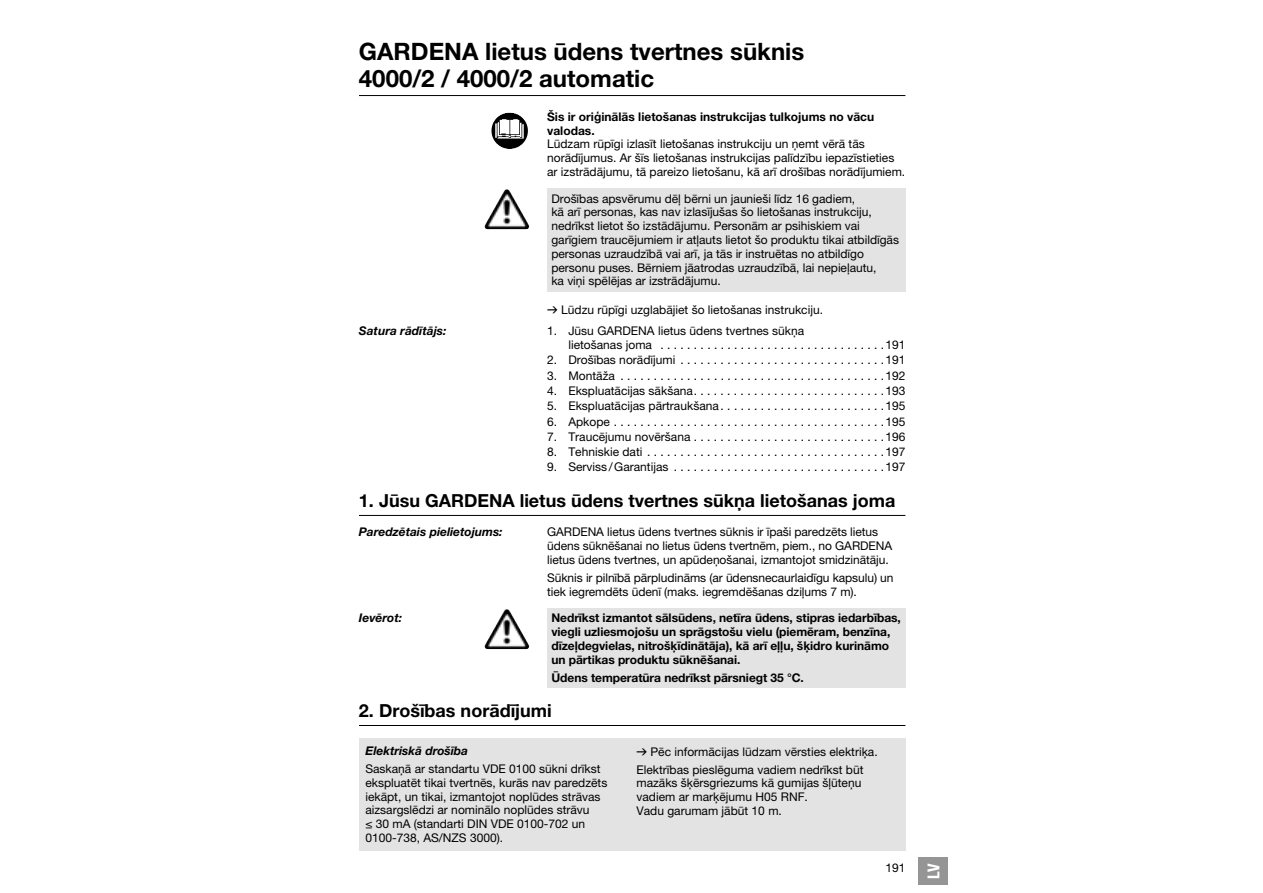
<style>
.page{position:relative;width:1263px;height:893px;background:#fff}
.page>*{position:absolute;margin:0;border:0;box-sizing:border-box;transform-origin:0 0}
.t1{font:700 24px/27px "GARDENA Pro";color:#000}
.t2{font:700 18px "GARDENA Pro";color:#000}
.t3{font:16.5px "GARDENA Pro Bo Cond";color:#fff}
.t4{font:12px/13.8px "GARDENA Pro";color:#000}
.t5{font:700 12px/13.8px "GARDENA Pro";letter-spacing:-.005em;color:#000}
.t6{font:italic 700 12px "GARDENA Pro";color:#000}
.s1{font-family:"Formdruck"}
</style>
<div class="page">
<div style="left:547px;top:189px;width:358px;height:103px;background:#e3e3e3"></div>
<hr style="left:359px;top:95px;width:546px;height:1px;background:#000">
<svg style="left:514px;top:144px;width:8px;height:4px"></svg>
<img style="left:506px;top:189px;width:11px;height:16px">
<div style="left:547px;top:609px;width:358px;height:79px;background:#e3e3e3"></div>
<hr style="left:359px;top:515px;width:546px;height:1px;background:#000">
<img style="left:506px;top:609px;width:11px;height:16px">
<hr style="left:359px;top:725px;width:546px;height:1px;background:#000">
<div style="left:359px;top:738px;width:546px;height:112px;background:#e3e3e3"></div>
<div style="left:918px;top:858px;width:30px;height:27px;background:#959595"></div>
<h1 class="t1" style="left:359px;top:41px;width:447px">GARDENA lietus ūdens tvertnes sūknis<br>4000/2 / 4000/2 automatic</h1>
<p class="t5" style="left:547px;top:111px;width:329px">Šis ir oriģinālās lietošanas instrukcijas tulkojums no vācu valodas.</p>
<p class="t4" style="left:547px;top:139px;width:360px">Lūdzam rūpīgi izlasīt lietošanas instrukciju un ņemt vērā tās norādījumus. Ar šīs lietošanas instrukcijas palīdzību iepazīstieties ar izstrādājumu, tā pareizo lietošanu, kā arī drošības norādījumiem.</p>
<p class="t4" style="left:551px;top:193px;width:349px">Drošības apsvērumu dēļ bērni un jaunieši līdz 16 gadiem,<br>kā arī personas, kas nav izlasījušas šo lietošanas instrukciju, nedrīkst lietot šo izstādājumu. Personām ar psihiskiem vai garīgiem traucējumiem ir atļauts lietot šo produktu tikai atbildīgās personas uzraudzībā vai arī, ja tās ir instruētas no atbildīgo personu puses. Bērniem jāatrodas uzraudzībā, lai nepieļautu,<br>ka viņi spēlējas ar izstrādājumu.</p>
<p class="t4" style="left:547px;top:304px;width:277px"><span class="s1">v</span> Lūdzu rūpīgi uzglabājiet šo lietošanas instrukciju.</p>
<p class="t6" style="left:359px;top:326px;width:89px">Satura rādītājs:</p>
<p class="t4" style="left:568px;top:326px;width:339px;text-indent:-21px">1. Jūsu GARDENA lietus ūdens tvertnes sūkņa<br>lietošanas joma . . . . . . . . . . . . . . . . . . . . . . . . . . . . . . . . . .191</p>
<p class="t4" style="left:547px;top:355px;width:360px">2. Drošības norādījumi . . . . . . . . . . . . . . . . . . . . . . . . . . . . . . .191</p>
<p class="t4" style="left:547px;top:370px;width:360px">3. Montāža . . . . . . . . . . . . . . . . . . . . . . . . . . . . . . . . . . . . . . . .192</p>
<p class="t4" style="left:547px;top:385px;width:360px">4. Ekspluatācijas sākšana . . . . . . . . . . . . . . . . . . . . . . . . . . . . .193</p>
<p class="t4" style="left:547px;top:401px;width:360px">5. Ekspluatācijas pārtraukšana . . . . . . . . . . . . . . . . . . . . . . . . .195</p>
<p class="t4" style="left:547px;top:416px;width:360px">6. Apkope . . . . . . . . . . . . . . . . . . . . . . . . . . . . . . . . . . . . . . . . .195</p>
<p class="t4" style="left:547px;top:431px;width:360px">7. Traucējumu novēršana . . . . . . . . . . . . . . . . . . . . . . . . . . . . .196</p>
<p class="t4" style="left:547px;top:446px;width:360px">8. Tehniskie dati . . . . . . . . . . . . . . . . . . . . . . . . . . . . . . . . . . . .197</p>
<p class="t4" style="left:547px;top:462px;width:360px">9. Serviss / Garantijas . . . . . . . . . . . . . . . . . . . . . . . . . . . . . . . .197</p>
<h2 class="t2" style="left:359px;top:494px;width:538px">1. Jūsu GARDENA lietus ūdens tvertnes sūkņa lietošanas joma</h2>
<p class="t6" style="left:359px;top:528px;width:145px">Paredzētais pielietojums:</p>
<p class="t4" style="left:547px;top:527px;width:346px">GARDENA lietus ūdens tvertnes sūknis ir īpaši paredzēts lietus ūdens sūknēšanai no lietus ūdens tvertnēm, piem., no GARDENA lietus ūdens tvertnes, un apūdeņošanai, izmantojot smidzinātāju.</p>
<p class="t4" style="left:547px;top:572px;width:348px">Sūknis ir pilnībā pārpludināms (ar ūdensnecaurlaidīgu kapsulu) un tiek iegremdēts ūdenī (maks. iegremdēšanas dziļums 7 m).</p>
<p class="t6" style="left:359px;top:614px;width:45px">Ievērot:</p>
<p class="t5" style="left:551px;top:613px;width:351px">Nedrīkst izmantot sālsūdens, netīra ūdens, stipras iedarbības, viegli uzliesmojošu un sprāgstošu vielu (piemēram, benzīna, dīzeļdegvielas, nitrošķīdinātāja), kā arī eļļu, šķidro kurināmo un pārtikas produktu sūknēšanai.</p>
<p class="t5" style="left:551px;top:672px;width:254px">Ūdens temperatūra nedrīkst pārsniegt 35 °C.</p>
<h2 class="t2" style="left:359px;top:704px;width:194px">2. Drošības norādījumi</h2>
<p class="t6" style="left:365px;top:746px;width:104px">Elektriskā drošība</p>
<p class="t4" style="left:365px;top:763px;width:244px">Saskaņā ar standartu VDE 0100 sūkni drīkst ekspluatēt tikai tvertnēs, kurās nav paredzēts iekāpt, un tikai, izmantojot noplūdes strāvas aizsargslēdzi ar nominālo noplūdes strāvu<br>≤ 30 mA (standarti DIN VDE 0100-702 un 0100-738, AS/NZS 3000).</p>
<p class="t4" style="left:636px;top:744px;width:243px;line-height:18px"><span class="s1">v</span> Pēc informācijas lūdzam vērsties elektriķa.<br>Elektrības pieslēguma vadiem nedrīkst būt</p>
<p class="t4" style="left:636px;top:778px;width:226px">mazāks šķērsgriezums kā gumijas šļūteņu vadiem ar marķējumu H05 RNF.<br>Vadu garumam jābūt 10 m.</p>
<p class="t4" style="left:885px;top:862px;width:22px">191</p>
<h3 class="t3" style="left:928px;top:879px;width:18px;rotate:-90deg">LV</h3>
</div>
